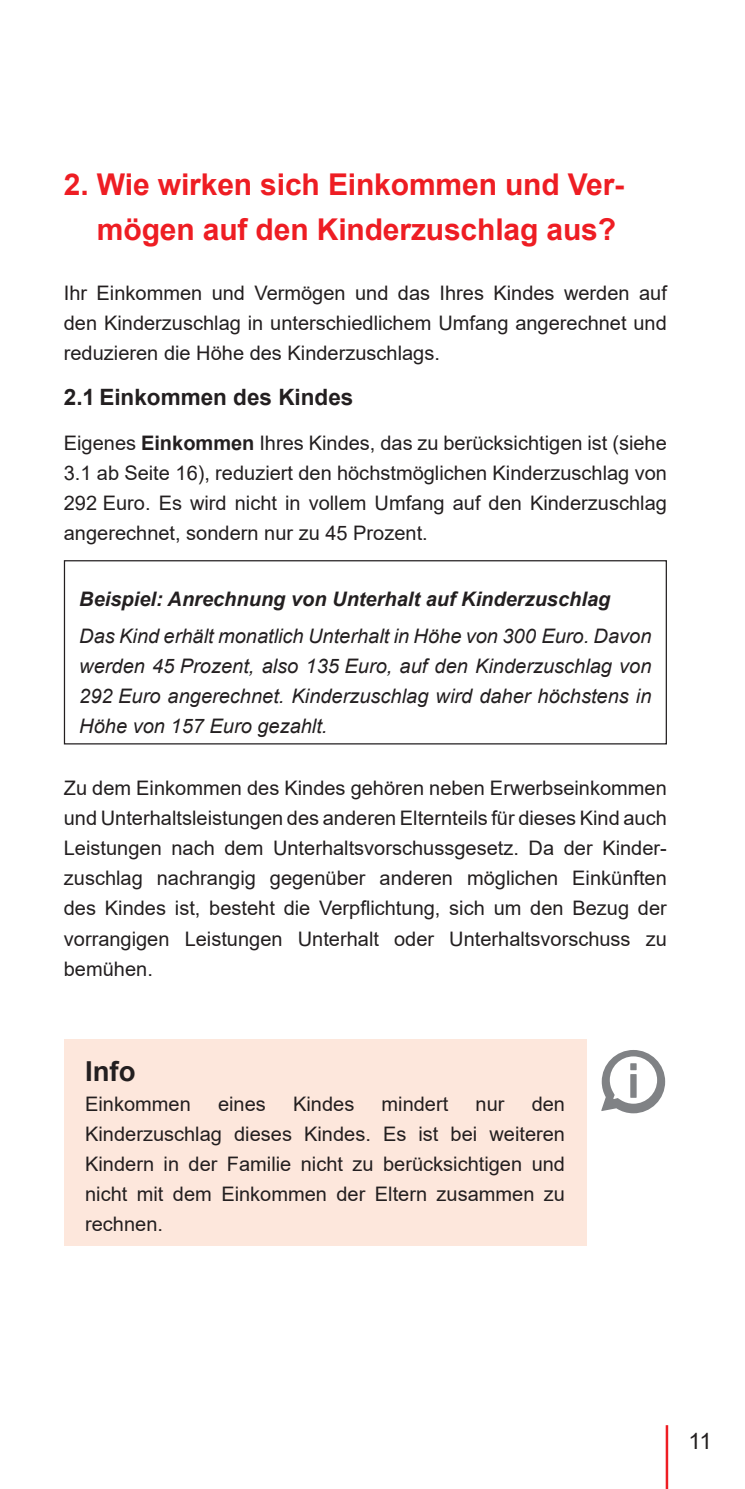
<style>
.page{position:relative;width:745px;height:1489px;background:#fff}
.page>*{position:absolute;margin:0;border:0;box-sizing:border-box;transform-origin:0 0}
.t1{font:700 30px/45px "Arial";letter-spacing:-.005em;color:#ee1d23;text-align:right}
.t2{font:700 27.5px "Arial";color:#231f20}
.t3{font:700 22.5px "Arial";color:#231f20}
.t4{font:22.5px "Arial";color:#231f20}
.t5{font:20px/30px "Arial";color:#231f20;text-align:justify}
.t6{font:italic 20px/30px "Arial";color:#231f20;text-align:justify}
.t7{font:italic 700 20px "Arial";color:#231f20}
.s1{font-weight:700}
</style>
<div class="page">
<hr style="left:665px;top:1424px;width:2px;height:64px;background:#ee1d23">
<div style="left:64px;top:560px;width:602px;height:184px;border:1px solid #231f20"></div>
<div style="left:64px;top:1039px;width:522px;height:206px;background:#fde7dc"></div>
<svg style="left:601px;top:1050px;width:63px;height:63px"></svg>
<div style="left:630px;top:1063px;width:6px;height:7px;background:#808285"></div>
<div style="left:630px;top:1074px;width:6px;height:23px;background:#808285"></div>
<h1 class="t1" style="left:64px;top:162px;width:561px">2. Wie wirken sich Einkommen und Ver&shy;mögen auf den Kinderzuschlag aus?</h1>
<p class="t5" style="left:64px;top:278px;width:604px">Ihr Einkommen und Vermögen und das Ihres Kindes werden auf den Kinderzuschlag in unterschiedlichem Umfang angerechnet und reduzieren die Höhe des Kinderzuschlags.</p>
<p class="t3" style="left:64px;top:381px;width:291px">2.1 Einkommen des Kindes</p>
<p class="t5" style="left:64px;top:428px;width:604px">Eigenes <span class="s1">Einkommen</span> Ihres Kindes, das zu berücksichtigen ist (siehe 3.1 ab Seite 16), reduziert den höchstmöglichen Kinderzuschlag von 292 Euro. Es wird nicht in vollem Umfang auf den Kinderzuschlag angerechnet, sondern nur zu 45 Prozent.</p>
<p class="t7" style="left:79px;top:585px;width:532px">Beispiel: Anrechnung von Unterhalt auf Kinderzuschlag</p>
<p class="t6" style="left:79px;top:621px;width:573px">Das Kind erhält monatlich Unterhalt in Höhe von 300 Euro. Davon werden 45 Prozent, also 135 Euro, auf den Kinderzuschlag von 292 Euro angerechnet. Kinderzuschlag wird daher höchstens in Höhe von 157 Euro gezahlt.</p>
<p class="t5" style="left:64px;top:773px;width:604px">Zu dem Einkommen des Kindes gehören neben Erwerbseinkommen und Unterhaltsleistungen des anderen Elternteils für dieses Kind auch Leistungen nach dem Unterhaltsvorschussgesetz. Da der Kinder&shy;zuschlag nachrangig gegenüber anderen möglichen Einkünften des Kindes ist, besteht die Verpflichtung, sich um den Bezug der vorrangigen Leistungen Unterhalt oder Unterhaltsvorschuss zu bemühen.</p>
<h2 class="t2" style="left:85px;top:1051px;width:52px">Info</h2>
<p class="t5" style="left:85px;top:1088px;width:107px">Einkommen</p>
<p class="t5" style="left:218px;top:1088px;width:49px">eines</p>
<p class="t5" style="left:293px;top:1088px;width:63px">Kindes</p>
<p class="t5" style="left:381px;top:1088px;width:68px">mindert</p>
<p class="t5" style="left:475px;top:1088px;width:30px">nur</p>
<p class="t5" style="left:85px;top:1088px;width:481px;text-indent:446px">den Kinderzuschlag dieses Kindes. Es ist bei weiteren Kindern in der Familie nicht zu berücksichtigen und nicht mit dem Einkommen der Eltern zusammen zu rechnen.</p>
<p class="t4" style="left:688px;top:1425px;width:25px">11</p>
</div>
